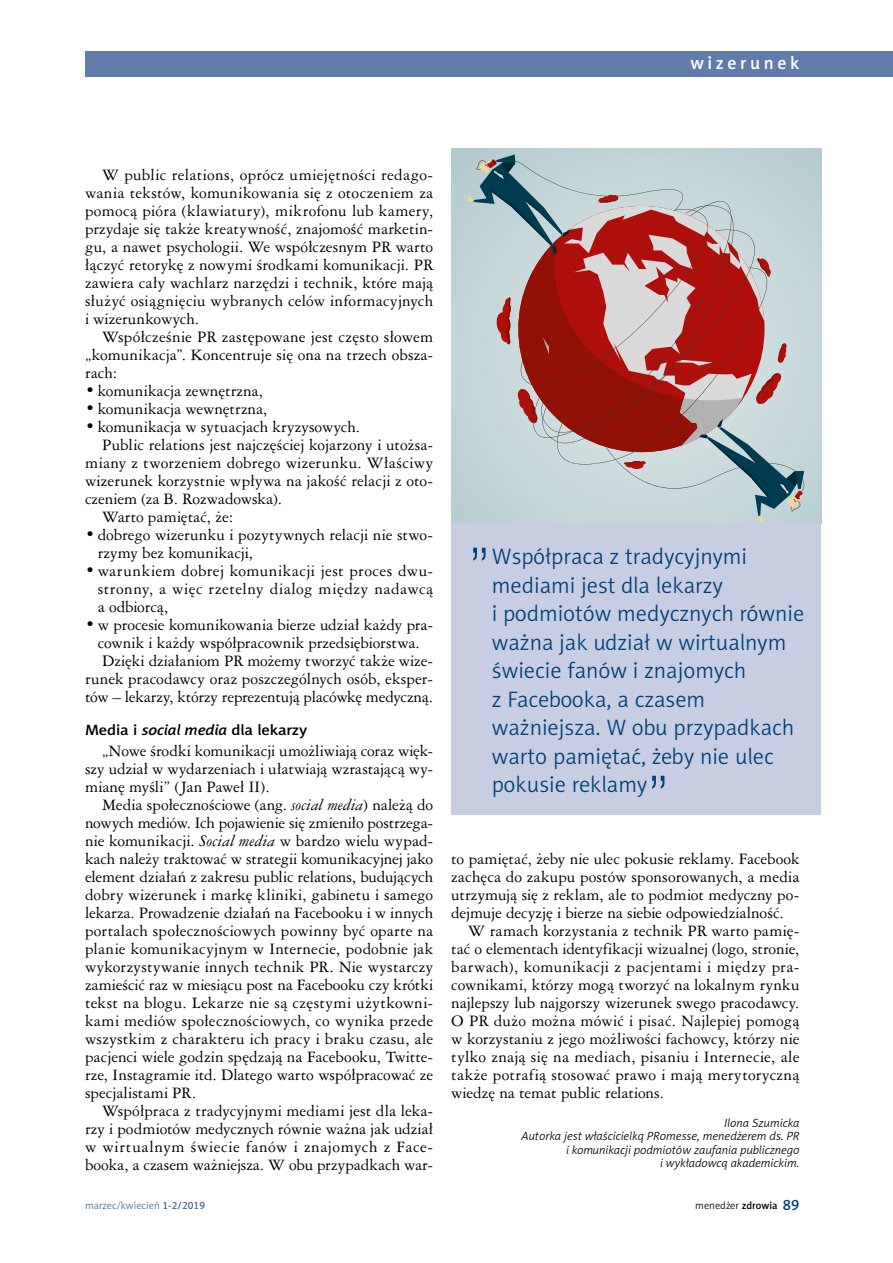
<style>
.page{position:relative;width:893px;height:1263px;background:#fff}
.page>*{position:absolute;margin:0;border:0;box-sizing:border-box;transform-origin:0 0}
.t1{font:52.5px "Swis 721 Lt PL";color:#004177}
.t2{font:22.5px/28.5px "Naomi Sans EFN Light";color:#004177}
.t3{font:18px "Naomi Sans EFN Medium";letter-spacing:.2em;color:#fff}
.t4{font:15px/18px "Ameri Garmnd PL";letter-spacing:.005em;color:#000;text-align:justify}
.t5{font:15px "Naomi Sans EFN Medium";letter-spacing:-.01em;color:#000;scale:1.1 1}
.t6{font:italic 12px/13.5px "Naomi Sans EFN Light";color:#000;text-align:right}
.t7{font:10.5px "Naomi Sans EFN Light";color:#456b9c}
.t8{font:10.5px "Naomi Sans EFN Light";color:#000}
.s1{font-style:italic}
.s2{font-family:"Naomi Sans EFN Medium"}
.s3{font-family:"Naomi Sans EFN Medium";font-size:15px;color:#004177}
</style>
<div class="page">
<div style="left:85px;top:51px;width:808px;height:26px;background:#607caa"></div>
<div style="left:451px;top:149px;width:370px;height:375px;background:#bfd3d6"></div>
<svg style="left:467px;top:154px;width:338px;height:369px"></svg>
<div style="left:451px;top:524px;width:370px;height:291px;background:#c7cee2"></div>
<p class="t3" style="left:690px;top:52px;width:111px">wizerunek</p>
<p class="t4" style="left:85px;top:165px;width:350px;text-indent:17px">W public relations, oprócz umiejętności redago&shy;wania tekstów, komunikowania się z otoczeniem za pomocą pióra (klawiatury), mikrofonu lub kamery, przydaje się także kreatywność, znajomość marketin&shy;gu, a nawet psychologii. We współczesnym PR warto łączyć retorykę z nowymi środkami komunikacji. PR zawiera cały wachlarz narzędzi i technik, które mają służyć osiągnięciu wybranych celów informacyjnych i wizerunkowych.</p>
<p class="t4" style="left:85px;top:327px;width:350px;text-indent:17px">Współcześnie PR zastępowane jest często słowem „komunikacja”. Koncentruje się ona na trzech obsza&shy;rach:</p>
<p class="t4" style="left:85px;top:381px;width:179px">• komunikacja zewnętrzna,</p>
<p class="t4" style="left:85px;top:399px;width:184px">• komunikacja wewnętrzna,</p>
<p class="t4" style="left:85px;top:417px;width:276px">• komunikacja w sytuacjach kryzysowych.</p>
<p class="t4" style="left:102px;top:435px;width:333px">Public relations jest najczęściej kojarzony i utożsa-</p>
<p class="t4" style="left:85px;top:453px;width:350px">miany z tworzeniem dobrego wizerunku. Właściwy</p>
<p class="t4" style="left:85px;top:471px;width:350px">wizerunek korzystnie wpływa na jakość relacji z oto-</p>
<p class="t4" style="left:85px;top:489px;width:199px">czeniem (za B. Rozwadowska).</p>
<p class="t4" style="left:102px;top:507px;width:133px">Warto pamiętać, że:</p>
<p class="t4" style="left:98px;top:525px;width:337px;text-indent:-13px">• dobrego wizerunku i pozytywnych relacji nie stwo&shy;rzymy bez komunikacji,</p>
<p class="t4" style="left:98px;top:561px;width:337px;text-indent:-13px">• warunkiem dobrej komunikacji jest proces dwu&shy;stronny, a więc rzetelny dialog między nadawcą a odbiorcą,</p>
<p class="t4" style="left:85px;top:615px;width:350px">• w procesie komunikowania bierze udział każdy pra-</p>
<p class="t4" style="left:98px;top:633px;width:323px">cownik i każdy współpracownik przedsiębiorstwa.</p>
<p class="t4" style="left:102px;top:651px;width:333px">Dzięki działaniom PR możemy tworzyć także wize-</p>
<p class="t4" style="left:85px;top:669px;width:350px">runek pracodawcy oraz poszczególnych osób, eksper-</p>
<p class="t4" style="left:85px;top:687px;width:350px">tów – lekarzy, którzy reprezentują placówkę medyczną.</p>
<p class="t5" style="left:85px;top:721px;width:204px">Media i <span class="s1">social media</span> dla lekarzy</p>
<p class="t4" style="left:85px;top:741px;width:350px;text-indent:17px">„Nowe środki komunikacji umożliwiają coraz więk&shy;szy udział w wydarzeniach i ułatwiają wzrastającą wy&shy;mianę myśli” (Jan Paweł II).</p>
<p class="t4" style="left:85px;top:795px;width:350px;text-indent:17px">Media społecznościowe (ang. <span class="s1">social media</span>) należą do nowych mediów. Ich pojawienie się zmieniło postrzega&shy;nie komunikacji. <span class="s1">Social media</span> w bardzo wielu wypad&shy;kach należy traktować w strategii komunikacyjnej jako element działań z zakresu public relations, budujących dobry wizerunek i markę kliniki, gabinetu i samego lekarza. Prowadzenie działań na Facebooku i w innych portalach społecznościowych powinny być oparte na planie komunikacyjnym w Internecie, podobnie jak wykorzystywanie innych technik PR. Nie wystarczy zamieścić raz w miesiącu post na Facebooku czy krótki tekst na blogu. Lekarze nie są częstymi użytkowni&shy;kami mediów społecznościowych, co wynika przede wszystkim z charakteru ich pracy i braku czasu, ale pacjenci wiele godzin spędzają na Facebooku, Twitte&shy;rze, Instagramie itd. Dlatego warto współpracować ze specjalistami PR.</p>
<p class="t4" style="left:85px;top:1101px;width:350px;text-indent:17px">Współpraca z tradycyjnymi mediami jest dla leka&shy;rzy i podmiotów medycznych równie ważna jak udział w wirtualnym świecie fanów i znajomych z Face&shy;booka, a czasem ważniejsza. W obu przypadkach war-</p>
<h1 class="t1" style="left:468px;top:534px;width:24px">”</h1>
<p class="t2" style="left:492px;top:542px;width:314px">Współpraca z tradycyjnymi mediami jest dla lekarzy<br>i podmiotów medycznych równie ważna jak udział w wirtualnym świecie fanów i znajomych<br>z Facebooka, a czasem ważniejsza. W obu przypadkach warto pamiętać, żeby nie ulec pokusie reklamy</p>
<h1 class="t1" style="left:647px;top:762px;width:24px">”</h1>
<p class="t4" style="left:451px;top:849px;width:350px">to pamiętać, żeby nie ulec pokusie reklamy. Facebook zachęca do zakupu postów sponsorowanych, a media utrzymują się z reklam, ale to podmiot medyczny po&shy;dejmuje decyzję i bierze na siebie odpowiedzialność.</p>
<p class="t4" style="left:451px;top:921px;width:350px;text-indent:17px">W ramach korzystania z technik PR warto pamię&shy;tać o elementach identyfikacji wizualnej (logo, stronie, barwach), komunikacji z pacjentami i między pra&shy;cownikami, którzy mogą tworzyć na lokalnym rynku najlepszy lub najgorszy wizerunek swego pracodawcy.<br>O PR dużo można mówić i pisać. Najlepiej pomogą w korzystaniu z jego możliwości fachowcy, którzy nie tylko znają się na mediach, pisaniu i Internecie, ale także potrafią stosować prawo i mają merytoryczną wiedzę na temat public relations.</p>
<p class="t6" style="left:522px;top:1116px;width:279px">Ilona Szumicka<br>Autorka jest właścicielką PRomesse, menedżerem ds. PR i komunikacji podmiotów zaufania publicznego<br>i wykładowcą akademickim.</p>
<p class="t7" style="left:85px;top:1199px;width:122px">marzec/kwiecień <span class="s2">1-2/2019</span></p>
<p class="t8" style="left:695px;top:1199px;width:106px">menedżer <span class="s2">zdrowia</span> <span class="s3">89</span></p>
</div>
